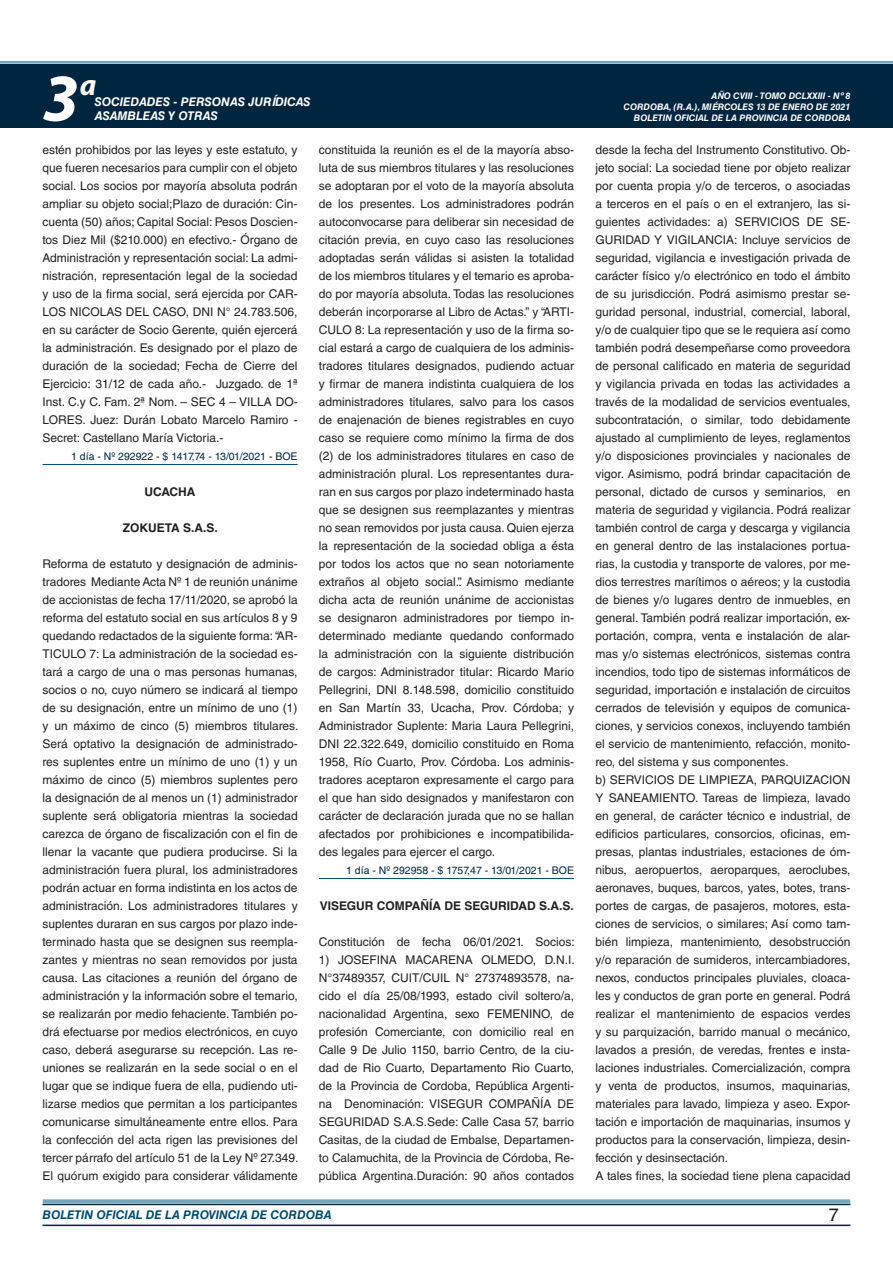
<style>
.page{position:relative;width:893px;height:1263px;background:#fff}
.page>*{position:absolute;margin:0;border:0;box-sizing:border-box;transform-origin:0 0}
.t1{font:italic 700 67.5px "Myriad Pro";color:#fff}
.t2{font:italic 700 30px "Myriad Pro";color:#fff}
.t3{font:18px "Helvetica LT Std";color:#231f20}
.t4{font:12px/18px "Helvetica LT Std";color:#231f20;text-align:justify}
.t5{font:700 12px "Helvetica LT Std";color:#231f20}
.t6{font:italic 700 12px "Helvetica LT Std";color:#fff}
.t7{font:italic 700 12px "Helvetica LT Std";color:#004b6c}
.t8{font:10.5px "Helvetica LT Std";color:#00263f}
.t9{font:italic 700 9px/10.8px "Helvetica LT Std";color:#fff;text-align:right}
</style>
<div class="page">
<div style="left:0;top:61px;width:893px;height:6px;background:#fff;opacity:.75"></div>
<div style="left:0;top:64px;width:893px;height:64px;background:#00263f"></div>
<hr style="left:43px;top:1224px;width:807px;height:2px;background:#00263f">
<div style="left:42px;top:1198px;width:809px;height:8px;background:#fff;opacity:.75"></div>
<hr style="left:43px;top:464px;width:255px;height:1px;background:#004b6c">
<hr style="left:319px;top:878px;width:255px;height:1px;background:#004b6c">
<h1 class="t1" style="left:43px;top:54px;width:38px">3</h1>
<h2 class="t2" style="left:80px;top:66px;width:18px">a</h2>
<p class="t6" style="left:95px;top:94px;width:217px">SOCIEDADES - PERSONAS JURÍDICAS</p>
<p class="t6" style="left:95px;top:109px;width:125px">ASAMBLEAS Y OTRAS</p>
<p class="t4" style="left:43px;top:141px;width:257px">estén prohibidos por las leyes y este estatuto, y que fueren necesarios para cumplir con el objeto social. Los socios por mayoría absoluta podrán ampliar su objeto social;Plazo de duración: Cin&shy;cuenta (50) años; Capital Social: Pesos Doscien&shy;tos Diez Mil ($210.000) en efectivo.- Órgano de Administración y representación social: La admi&shy;nistración, representación legal de la sociedad y uso de la firma social, será ejercida por CAR-LOS NICOLAS DEL CASO, DNI N° 24.783.506, en su carácter de Socio Gerente, quién ejercerá la administración. Es designado por el plazo de duración de la sociedad; Fecha de Cierre del Ejercicio: 31/12 de cada año.- Juzgado. de 1ª Inst. C.y C. Fam. 2ª Nom. – SEC 4 – VILLA DO-LORES. Juez: Durán Lobato Marcelo Ramiro - Secret: Castellano María Victoria.-</p>
<p class="t8" style="left:71px;top:450px;width:228px">1 día - Nº 292922 - $ 1417,74 - 13/01/2021 - BOE</p>
<p class="t5" style="left:145px;top:484px;width:53px">UCACHA</p>
<p class="t5" style="left:123px;top:520px;width:96px">ZOKUETA S.A.S.</p>
<p class="t4" style="left:43px;top:555px;width:257px">Reforma de estatuto y designación de adminis&shy;tradores Mediante Acta Nº 1 de reunión unánime de accionistas de fecha 17/11/2020, se aprobó la reforma del estatuto social en sus artículos 8 y 9 quedando redactados de la siguiente forma: “AR-TICULO 7: La administración de la sociedad es&shy;tará a cargo de una o mas personas humanas, socios o no, cuyo número se indicará al tiempo de su designación, entre un mínimo de uno (1) y un máximo de cinco (5) miembros titulares.<br>Será optativo la designación de administrado&shy;res suplentes entre un mínimo de uno (1) y un máximo de cinco (5) miembros suplentes pero la designación de al menos un (1) administrador suplente será obligatoria mientras la sociedad carezca de órgano de fiscalización con el fin de llenar la vacante que pudiera producirse. Si la administración fuera plural, los administradores podrán actuar en forma indistinta en los actos de administración. Los administradores titulares y suplentes duraran en sus cargos por plazo inde&shy;terminado hasta que se designen sus reempla&shy;zantes y mientras no sean removidos por justa causa. Las citaciones a reunión del órgano de administración y la información sobre el temario, se realizarán por medio fehaciente. También po&shy;drá efectuarse por medios electrónicos, en cuyo caso, deberá asegurarse su recepción. Las re&shy;uniones se realizarán en la sede social o en el lugar que se indique fuera de ella, pudiendo uti&shy;lizarse medios que permitan a los participantes comunicarse simultáneamente entre ellos. Para la confección del acta rigen las previsiones del tercer párrafo del artículo 51 de la Ley Nº 27.349.<br>El quórum exigido para considerar válidamente</p>
<p class="t4" style="left:319px;top:141px;width:257px">constituida la reunión es el de la mayoría abso&shy;luta de sus miembros titulares y las resoluciones se adoptaran por el voto de la mayoría absoluta de los presentes. Los administradores podrán autoconvocarse para deliberar sin necesidad de citación previa, en cuyo caso las resoluciones adoptadas serán válidas si asisten la totalidad de los miembros titulares y el temario es aproba&shy;do por mayoría absoluta. Todas las resoluciones deberán incorporarse al Libro de Actas.” y “ARTI-CULO 8: La representación y uso de la firma so&shy;cial estará a cargo de cualquiera de los adminis&shy;tradores titulares designados, pudiendo actuar y firmar de manera indistinta cualquiera de los administradores titulares, salvo para los casos de enajenación de bienes registrables en cuyo caso se requiere como mínimo la firma de dos (2) de los administradores titulares en caso de administración plural. Los representantes dura&shy;ran en sus cargos por plazo indeterminado hasta que se designen sus reemplazantes y mientras no sean removidos por justa causa. Quien ejerza la representación de la sociedad obliga a ésta por todos los actos que no sean notoriamente extraños al objeto social.”. Asimismo mediante dicha acta de reunión unánime de accionistas se designaron administradores por tiempo in&shy;determinado mediante quedando conformado la administración con la siguiente distribución de cargos: Administrador titular: Ricardo Mario Pellegrini, DNI 8.148.598, domicilio constituido en San Martín 33, Ucacha, Prov. Córdoba; y Administrador Suplente: Maria Laura Pellegrini, DNI 22.322.649, domicilio constituido en Roma 1958, Río Cuarto, Prov. Córdoba. Los adminis&shy;tradores aceptaron expresamente el cargo para el que han sido designados y manifestaron con carácter de declaración jurada que no se hallan afectados por prohibiciones e incompatibilida&shy;des legales para ejercer el cargo.</p>
<p class="t8" style="left:346px;top:864px;width:229px">1 día - Nº 292958 - $ 1757,47 - 13/01/2021 - BOE</p>
<p class="t5" style="left:320px;top:898px;width:255px">VISEGUR COMPAÑÍA DE SEGURIDAD S.A.S.</p>
<p class="t4" style="left:319px;top:933px;width:257px">Constitución de fecha 06/01/2021. Socios:</p>
<p class="t4" style="left:319px;top:951px;width:257px">1) JOSEFINA MACARENA OLMEDO, D.N.I.<br>N°37489357, CUIT/CUIL N° 27374893578, na&shy;cido el día 25/08/1993, estado civil soltero/a, nacionalidad Argentina, sexo FEMENINO, de profesión Comerciante, con domicilio real en Calle 9 De Julio 1150, barrio Centro, de la ciu&shy;dad de Rio Cuarto, Departamento Rio Cuarto, de la Provincia de Cordoba, República Argenti&shy;na Denominación: VISEGUR COMPAÑÍA DE SEGURIDAD S.A.S.Sede: Calle Casa 57, barrio Casitas, de la ciudad de Embalse, Departamen&shy;to Calamuchita, de la Provincia de Córdoba, Re&shy;pública Argentina.Duración: 90 años contados</p>
<p class="t9" style="left:623px;top:91px;width:228px">AÑO CVIII - TOMO DCLXXIII - Nº 8<br>CORDOBA, (R.A.), MIÉRCOLES 13 DE ENERO DE 2021<br>BOLETIN OFICIAL DE LA PROVINCIA DE CORDOBA</p>
<p class="t4" style="left:595px;top:141px;width:257px;text-align:left">desde la fecha del Instrumento Constitutivo. Ob&shy;jeto social: La sociedad tiene por objeto realizar por cuenta propia y/o de terceros, o asociadas a terceros en el país o en el extranjero, las si&shy;guientes actividades: a) SERVICIOS DE SE-GURIDAD Y VIGILANCIA: Incluye servicios de seguridad, vigilancia e investigación privada de carácter físico y/o electrónico en todo el ámbito de su jurisdicción. Podrá asimismo prestar se&shy;guridad personal, industrial, comercial, laboral, y/o de cualquier tipo que se le requiera así como también podrá desempeñarse como proveedora de personal calificado en materia de seguridad y vigilancia privada en todas las actividades a través de la modalidad de servicios eventuales, subcontratación, o similar, todo debidamente ajustado al cumplimiento de leyes, reglamentos y/o disposiciones provinciales y nacionales de vigor. Asimismo, podrá brindar capacitación de personal, dictado de cursos y seminarios, en materia de seguridad y vigilancia. Podrá realizar también control de carga y descarga y vigilancia en general dentro de las instalaciones portua&shy;rias, la custodia y transporte de valores, por me&shy;dios terrestres marítimos o aéreos; y la custodia de bienes y/o lugares dentro de inmuebles, en general. También podrá realizar importación, ex&shy;portación, compra, venta e instalación de alar&shy;mas y/o sistemas electrónicos, sistemas contra incendios, todo tipo de sistemas informáticos de seguridad, importación e instalación de circuitos cerrados de televisión y equipos de comunica&shy;ciones, y servicios conexos, incluyendo también el servicio de mantenimiento, refacción, monito&shy;reo, del sistema y sus componentes.<br>b) SERVICIOS DE LIMPIEZA, PARQUIZACION Y SANEAMIENTO. Tareas de limpieza, lavado en general, de carácter técnico e industrial, de edificios particulares, consorcios, oficinas, em&shy;presas, plantas industriales, estaciones de óm&shy;nibus, aeropuertos, aeroparques, aeroclubes, aeronaves, buques, barcos, yates, botes, trans&shy;portes de cargas, de pasajeros, motores, esta&shy;ciones de servicios, o similares; Así como tam&shy;bién limpieza, mantenimiento, desobstrucción y/o reparación de sumideros, intercambiadores, nexos, conductos principales pluviales, cloaca&shy;les y conductos de gran porte en general. Podrá realizar el mantenimiento de espacios verdes y su parquización, barrido manual o mecánico, lavados a presión, de veredas, frentes e insta&shy;laciones industriales. Comercialización, compra y venta de productos, insumos, maquinarias, materiales para lavado, limpieza y aseo. Expor&shy;tación e importación de maquinarias, insumos y productos para la conservación, limpieza, desin&shy;fección y desinsectación.<br>A tales fines, la sociedad tiene plena capacidad</p>
<p class="t7" style="left:43px;top:1208px;width:290px">BOLETIN OFICIAL DE LA PROVINCIA DE CORDOBA</p>
<h3 class="t3" style="left:829px;top:1204px;width:12px">7</h3>
</div>
